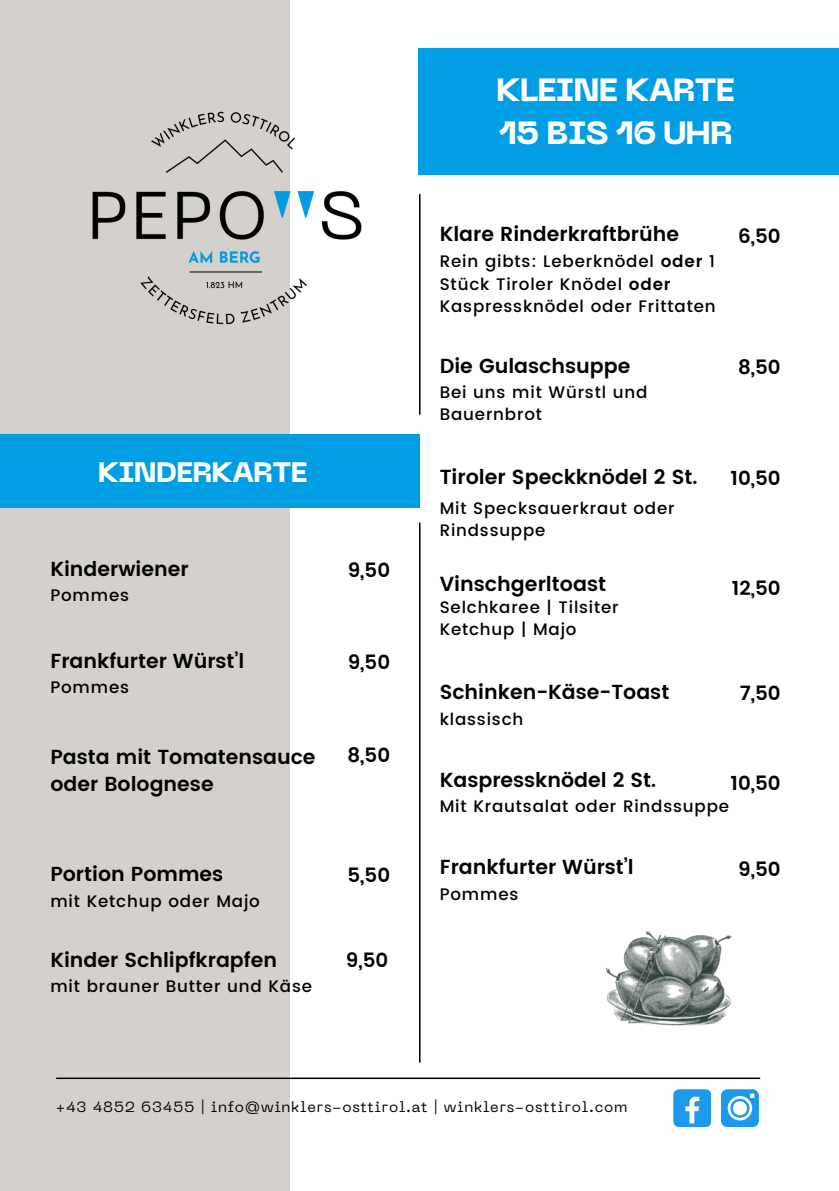
<style>
.page{position:relative;width:839px;height:1191px;background:#fff}
.page>*{position:absolute;margin:0;border:0;box-sizing:border-box;transform-origin:0 0}
.t1{font:800 32px/43.6px "PP Neue Machina";letter-spacing:-.03em;color:#fff}
.t2{font:800 28px "PP Neue Machina";letter-spacing:-.03em;color:#fff}
.t3{font:600 20.4px/27px "Poppins";color:#000}
.t4{font:600 19.8px "Poppins";color:#000}
.t5{font:500 16.6px/22.2px "Poppins";letter-spacing:.05em;color:#000}
.t6{font:14.6px "PP Neue Machina";letter-spacing:.05em;color:#000}
.s1{font-weight:600}
</style>
<div class="page">
<div style="left:0;top:0;width:290px;height:1191px;background:#d4d1cc"></div>
<hr style="left:57px;top:1078px;width:702px;height:1px;background:#000">
<svg style="left:721px;top:1089px;width:37px;height:38px"></svg>
<div style="left:673px;top:1089px;width:37px;height:38px;background:#1c98ed;border-radius:6px"></div>
<svg style="left:685px;top:1097px;width:14px;height:26px"></svg>
<hr style="left:419px;top:194px;width:1px;height:220px;background:#000">
<hr style="left:419px;top:523px;width:1px;height:539px;background:#000">
<div style="left:0;top:434px;width:419px;height:73px;background:#019ee3"></div>
<div style="left:417px;top:48px;width:421px;height:126px;background:#019ee3"></div>
<img style="left:605px;top:931px;width:127px;height:95px">
<img style="left:92px;top:111px;width:270px;height:214px">
<h5 class="t1" style="left:496px;top:71px;width:240px">KLEINE KARTE<br>15 BIS 16 UHR</h5>
<h3 class="t2" style="left:98px;top:462px;width:211px">KINDERKARTE</h3>
<h1 class="t3" style="left:50px;top:555px;width:140px">Kinderwiener</h1>
<p class="t5" style="left:50px;top:584px;width:80px">Pommes</p>
<h4 class="t3" style="left:50px;top:647px;width:196px">Frankfurter Würst’l</h4>
<h3 class="t5" style="left:50px;top:676px;width:80px">Pommes</h3>
<h5 class="t3" style="left:50px;top:743px;width:267px">Pasta mit Tomatensauce oder Bolognese</h5>
<h4 class="t3" style="left:50px;top:861px;width:174px">Portion Pommes</h4>
<h3 class="t5" style="left:50px;top:890px;width:211px">mit Ketchup oder Majo</h3>
<h5 class="t3" style="left:50px;top:946px;width:228px">Kinder Schlipfkrapfen</h5>
<h5 class="t5" style="left:50px;top:975px;width:263px">mit brauner Butter und Käse</h5>
<h5 class="t4" style="left:347px;top:558px;width:44px">9,50</h5>
<h3 class="t4" style="left:347px;top:651px;width:44px">9,50</h3>
<h4 class="t4" style="left:347px;top:743px;width:44px">8,50</h4>
<h5 class="t4" style="left:347px;top:864px;width:44px">5,50</h5>
<p class="t4" style="left:346px;top:949px;width:44px">9,50</p>
<h2 class="t3" style="left:439px;top:221px;width:241px">Klare Rinderkraftbrühe</h2>
<h3 class="t5" style="left:439px;top:250px;width:277px">Rein gibts: Leberknödel <span class="s1">oder</span> 1<br>Stück Tiroler Knödel <span class="s1">oder<br></span>Kaspressknödel oder Frittaten</h3>
<h4 class="t3" style="left:439px;top:352px;width:192px">Die Gulaschsuppe</h4>
<h5 class="t5" style="left:439px;top:381px;width:209px">Bei uns mit Würstl und<br>Bauernbrot</h5>
<h3 class="t4" style="left:738px;top:224px;width:44px">6,50</h3>
<h4 class="t4" style="left:738px;top:356px;width:44px">8,50</h4>
<h3 class="t3" style="left:439px;top:463px;width:259px">Tiroler Speckknödel 2 St.</h3>
<h4 class="t5" style="left:439px;top:497px;width:236px">Mit Specksauerkraut oder<br>Rindssuppe</h4>
<h4 class="t3" style="left:439px;top:571px;width:168px">Vinschgerltoast</h4>
<p class="t5" style="left:439px;top:596px;width:180px">Selchkaree | Tilsiter<br>Ketchup | Majo</p>
<h5 class="t3" style="left:439px;top:678px;width:231px">Schinken-Käse-Toast</h5>
<h5 class="t5" style="left:439px;top:708px;width:85px">klassisch</h5>
<h3 class="t4" style="left:730px;top:467px;width:52px">10,50</h3>
<h3 class="t4" style="left:731px;top:576px;width:50px">12,50</h3>
<h5 class="t4" style="left:739px;top:682px;width:42px">7,50</h5>
<h4 class="t3" style="left:439px;top:767px;width:218px">Kaspressknödel 2 St.</h4>
<h3 class="t5" style="left:439px;top:796px;width:291px">Mit Krautsalat oder Rindssuppe</h3>
<h4 class="t4" style="left:730px;top:772px;width:52px">10,50</h4>
<h3 class="t3" style="left:439px;top:854px;width:196px">Frankfurter Würst’l</h3>
<h4 class="t5" style="left:439px;top:883px;width:80px">Pommes</h4>
<h4 class="t4" style="left:738px;top:858px;width:44px">9,50</h4>
<p class="t6" style="left:56px;top:1101px;width:573px">+43 4852 63455 | info@winklers-osttirol.at | winklers-osttirol.com</p>
</div>
